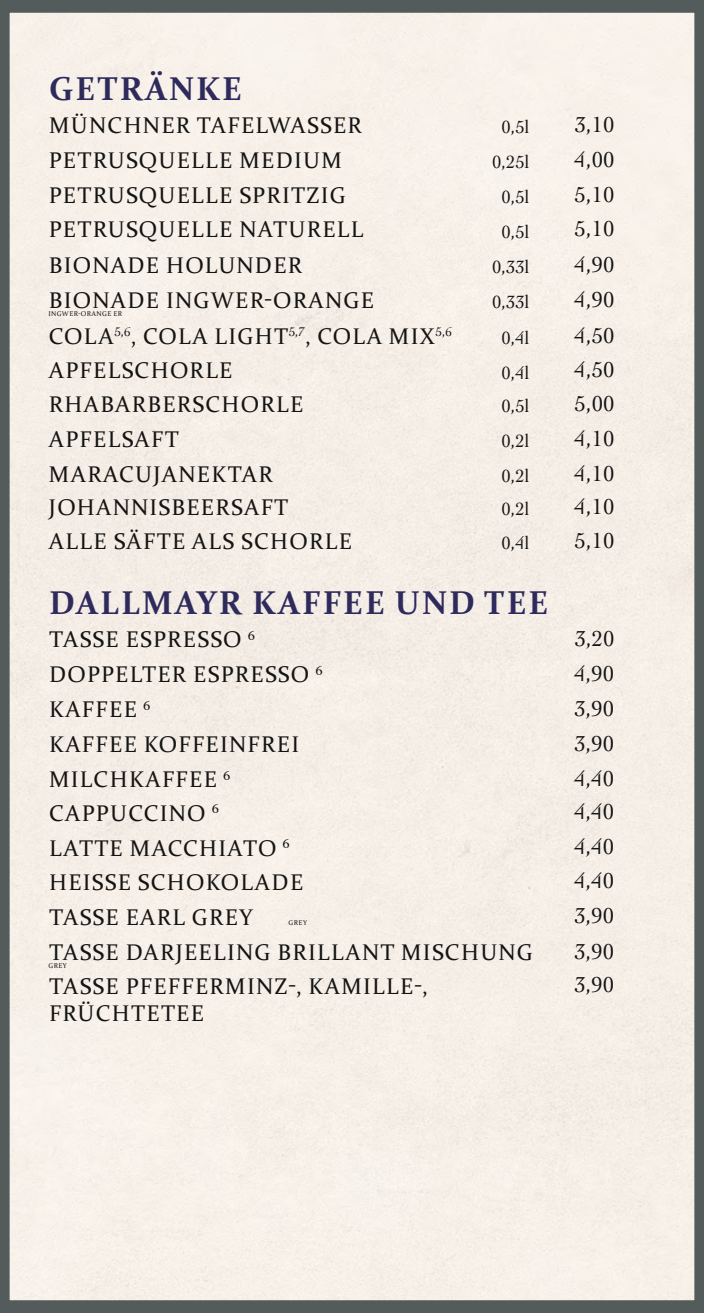
<style>
.page{position:relative;width:704px;height:1313px;background:#fff}
.page>*{position:absolute;margin:0;border:0;box-sizing:border-box;transform-origin:0 0}
.t1{font:700 33px "Constantia";letter-spacing:.06em;color:#2e2a5c}
.t2{font:22.69px/34.7px "Constantia";letter-spacing:.06em;color:#141413}
.t3{font:22.69px/34.6px "Cochin";color:#141413;text-align:justify}
.t4{font:18.56px/35.1px "Cochin";color:#141413;text-align:center}
.t5{font:6.88px "Constantia";letter-spacing:.06em;color:#141413}
</style>
<div class="page">
<div style="left:0;top:0;width:703px;height:1312px;background:#f5efe8"></div>
<h1 class="t1" style="left:49px;top:66px;width:194px">GETRÄNKE</h1>
<p class="t2" style="left:49px;top:107px;width:326px;line-height:35px">MÜNCHNER TAFELWASSER<br>PETRUSQUELLE MEDIUM<br>PETRUSQUELLE SPRITZIG<br>PETRUSQUELLE NATURELL<br>BIONADE HOLUNDER<br>BIONADE INGWER-ORANGE</p>
<p class="t5" style="left:48px;top:309px;width:75px">INGWER-ORANGE ER</p>
<p class="t2" style="left:49px;top:318px;width:404px">COLA<sup>5,6</sup>, COLA LIGHT<sup>5,7</sup>, COLA MIX<sup>5,6</sup></p>
<p class="t4" style="left:492px;top:109px;width:39px">0,5l<br>0,25l<br>0,5l<br>0,5l<br>0,33l<br>0,33l<br>0,4l</p>
<p class="t3" style="left:574px;top:106px;width:41px;line-height:35.1px">3,10<br>4,00<br>5,10<br>5,10<br>4,90<br>4,90<br>4,50</p>
<p class="t2" style="left:49px;top:352px;width:185px">APFELSCHORLE</p>
<p class="t4" style="left:501px;top:354px;width:30px">0,4l</p>
<p class="t3" style="left:574px;top:352px;width:41px">4,50</p>
<p class="t2" style="left:49px;top:386px;width:256px">RHABARBERSCHORLE</p>
<p class="t4" style="left:501px;top:387px;width:30px">0,5l</p>
<p class="t3" style="left:574px;top:385px;width:41px">5,00</p>
<p class="t2" style="left:49px;top:421px;width:131px">APFELSAFT</p>
<p class="t4" style="left:501px;top:423px;width:30px">0,2l</p>
<p class="t3" style="left:574px;top:420px;width:41px">4,10</p>
<p class="t2" style="left:49px;top:456px;width:225px">MARACUJANEKTAR</p>
<p class="t4" style="left:501px;top:457px;width:30px">0,2l</p>
<p class="t3" style="left:574px;top:455px;width:41px">4,10</p>
<p class="t2" style="left:49px;top:489px;width:304px;line-height:34.2px">JOHANNISBEERSAFT<br>ALLE SÄFTE ALS SCHORLE</p>
<p class="t4" style="left:501px;top:491px;width:30px;line-height:34.2px;text-align:left">0,2l<br>0,4l</p>
<p class="t3" style="left:574px;top:488px;width:41px;line-height:34.2px">4,10<br>5,10</p>
<h1 class="t1" style="left:49px;top:580px;width:500px">DALLMAYR KAFFEE UND TEE</h1>
<p class="t2" style="left:49px;top:621px;width:275px">TASSE ESPRESSO <sup>6<br></sup>DOPPELTER ESPRESSO <sup>6<br></sup>KAFFEE <sup>6<br></sup>KAFFEE KOFFEINFREI<br>MILCHKAFFEE <sup>6<br></sup>CAPPUCCINO <sup>6<br></sup>LATTE MACCHIATO <sup>6<br></sup>HEISSE SCHOKOLADE<br>TASSE EARL GREY</p>
<p class="t5" style="left:288px;top:918px;width:20px">GREY</p>
<p class="t2" style="left:49px;top:934px;width:485px">TASSE DARJEELING BRILLANT MISCHUNG</p>
<p class="t5" style="left:49px;top:961px;width:20px">GREY</p>
<p class="t2" style="left:49px;top:972px;width:380px;line-height:26.8px">TASSE PFEFFERMINZ-, KAMILLE-,<br>FRÜCHTETEE</p>
<p class="t3" style="left:574px;top:620px;width:41px">3,20<br>4,90<br>3,90<br>3,90<br>4,40<br>4,40<br>4,40<br>4,40<br>3,90<br>3,90<br>3,90</p>
</div>
